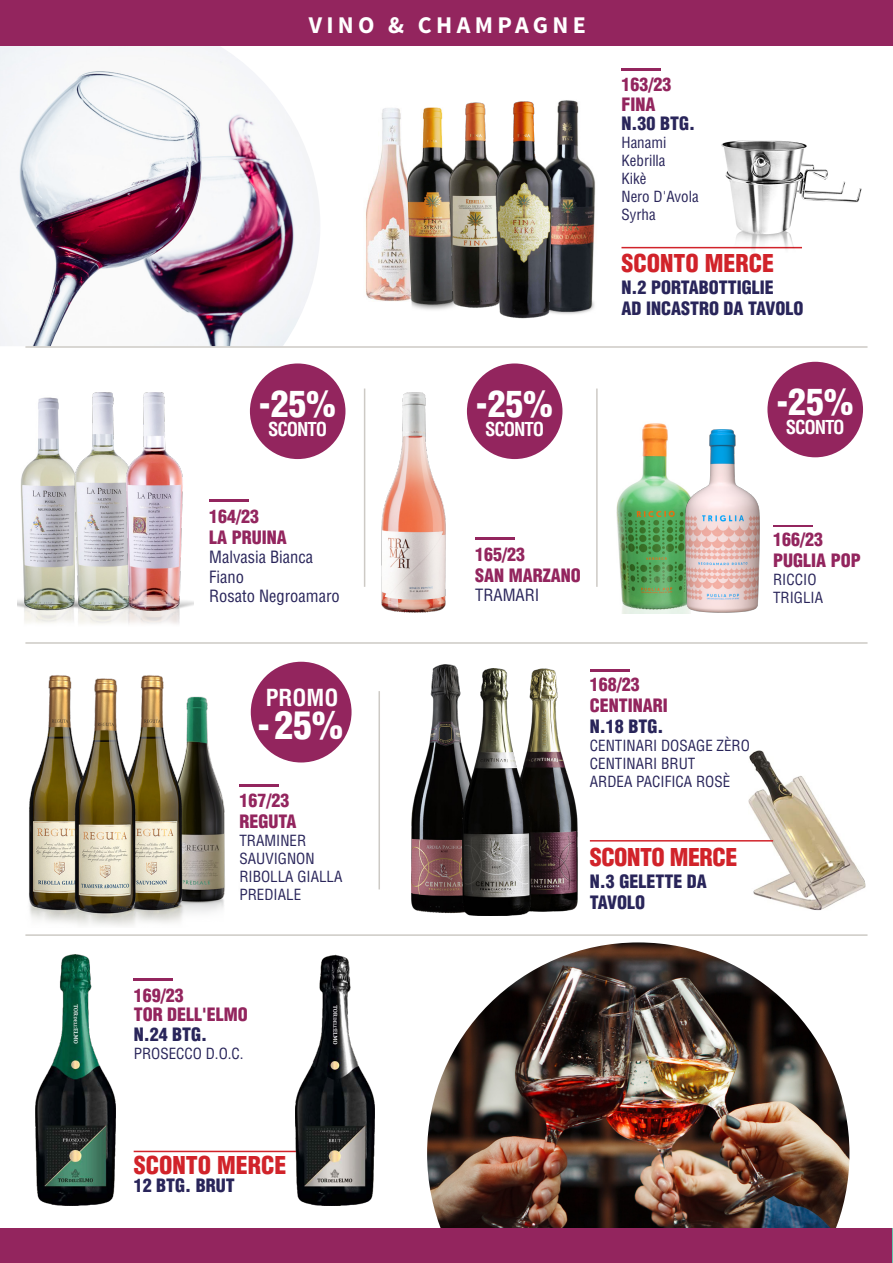
<style>
.page{position:relative;width:893px;height:1263px;background:#fff}
.page>*{position:absolute;margin:0;border:0;box-sizing:border-box;transform-origin:0 0}
.t1{font:900 condensed 37.5px "Helvetica LT Std";color:#fff}
.t2{font:900 condensed 35.55px "Helvetica LT Std";color:#fff}
.t3{font:900 condensed 24px "Helvetica LT Std";color:#d1232a}
.t4{font:700 24px "Source Sans Pro";letter-spacing:.18em;color:#fff}
.t5{font:900 condensed 24px "Helvetica LT Std";letter-spacing:-.02em;color:#d1232a}
.t6{font:700 condensed 22.95px "Helvetica LT Std";color:#fff}
.t7{font:700 condensed 18.75px "Helvetica LT Std";letter-spacing:-.06em;color:#fff}
.t8{font:900 condensed 18px/21px "Helvetica LT Std";color:#93255e}
.t9{font:900 condensed 18px/21.6px "Helvetica LT Std";color:#29255a}
.t10{font:condensed 16.5px/19.5px "Helvetica LT Std";color:#29255a}
.t11{font:condensed 15px/18px "Helvetica LT Std";color:#29255a}
</style>
<div class="page">
<img style="left:0;top:45px;width:320px;height:301px">
<img style="left:427px;top:942px;width:422px;height:287px">
<img style="left:530px;top:669px;width:48px;height:243px">
<img style="left:748px;top:750px;width:118px;height:160px">
<img style="left:616px;top:423px;width:53px;height:191px">
<div style="left:0;top:0;width:893px;height:45px;background:#93255e"></div>
<hr style="left:25px;top:346px;width:842px;height:2px;background:#cdcac5">
<hr style="left:25px;top:642px;width:842px;height:2px;background:#cdcac5">
<hr style="left:25px;top:934px;width:842px;height:2px;background:#cdcac5">
<div style="left:0;top:1229px;width:893px;height:34px;background:#93255e"></div>
<hr style="left:364px;top:388px;width:1px;height:199px;background:#cdcac5">
<hr style="left:596px;top:388px;width:2px;height:199px;background:#cdcac5">
<hr style="left:378px;top:691px;width:2px;height:198px;background:#cdcac5">
<img style="left:365px;top:108px;width:39px;height:194px">
<img style="left:404px;top:107px;width:37px;height:203px">
<img style="left:557px;top:100px;width:39px;height:214px">
<img style="left:441px;top:102px;width:46px;height:208px">
<img style="left:487px;top:101px;width:70px;height:218px">
<hr style="left:621px;top:68px;width:40px;height:2px;background:#93255e">
<hr style="left:621px;top:247px;width:181px;height:1px;background:#d1232a">
<hr style="left:209px;top:499px;width:40px;height:3px;background:#93255e">
<hr style="left:475px;top:538px;width:40px;height:2px;background:#93255e">
<img style="left:722px;top:140px;width:140px;height:111px">
<img style="left:17px;top:397px;width:51px;height:226px">
<img style="left:68px;top:392px;width:51px;height:232px">
<img style="left:119px;top:392px;width:74px;height:232px">
<img style="left:381px;top:392px;width:65px;height:220px">
<div style="left:250px;top:363px;width:95px;height:96px;background:#93255e;border-radius:50%"></div>
<div style="left:467px;top:363px;width:95px;height:96px;background:#93255e;border-radius:50%"></div>
<hr style="left:773px;top:525px;width:40px;height:2px;background:#93255e">
<div style="left:767px;top:362px;width:96px;height:95px;background:#93255e;border-radius:50%"></div>
<img style="left:669px;top:429px;width:91px;height:185px">
<img style="left:29px;top:675px;width:196px;height:251px">
<hr style="left:239px;top:784px;width:40px;height:2px;background:#93255e">
<div style="left:251px;top:662px;width:101px;height:100px;background:#93255e;border-radius:50%"></div>
<hr style="left:590px;top:840px;width:183px;height:1px;background:#d1232a">
<hr style="left:590px;top:669px;width:39px;height:2px;background:#93255e">
<img style="left:412px;top:664px;width:51px;height:249px">
<img style="left:463px;top:668px;width:67px;height:247px">
<hr style="left:134px;top:978px;width:39px;height:3px;background:#93255e">
<hr style="left:134px;top:1151px;width:168px;height:1px;background:#d1232a">
<img style="left:295px;top:955px;width:79px;height:250px">
<img style="left:36px;top:955px;width:79px;height:250px">
<h3 class="t4" style="left:309px;top:10px;width:279px">VINO &amp; CHAMPAGNE</h3>
<h2 class="t2" style="left:259px;top:382px;width:79px">-25%</h2>
<p class="t7" style="left:268px;top:417px;width:60px">SCONTO</p>
<h2 class="t2" style="left:476px;top:382px;width:79px">-25%</h2>
<p class="t7" style="left:485px;top:417px;width:60px">SCONTO</p>
<p class="t8" style="left:209px;top:505px;width:79px">164/23<br>LA PRUINA</p>
<p class="t10" style="left:209px;top:547px;width:132px">Malvasia Bianca<br>Fiano<br>Rosato Negroamaro</p>
<p class="t8" style="left:475px;top:544px;width:107px">165/23<br>SAN MARZANO</p>
<p class="t10" style="left:475px;top:585px;width:66px">TRAMARI</p>
<p class="t8" style="left:621px;top:75px;width:52px;line-height:19.5px">163/23<br>FINA</p>
<p class="t9" style="left:621px;top:113px;width:75px">N.30 BTG.</p>
<p class="t11" style="left:621px;top:134px;width:79px">Hanami<br>Kebrilla<br>Kikè<br>Nero D'Avola<br>Syrha</p>
<h3 class="t3" style="left:621px;top:248px;width:154px">SCONTO MERCE</h3>
<p class="t9" style="left:621px;top:276px;width:183px">N.2 PORTABOTTIGLIE<br>AD INCASTRO DA TAVOLO</p>
<h2 class="t2" style="left:776px;top:380px;width:79px">-25%</h2>
<p class="t7" style="left:786px;top:415px;width:60px">SCONTO</p>
<p class="t8" style="left:773px;top:528px;width:89px">166/23<br>PUGLIA POP</p>
<p class="t11" style="left:773px;top:570px;width:52px">RICCIO<br>TRIGLIA</p>
<h3 class="t6" style="left:266px;top:683px;width:74px">PROMO</h3>
<h1 class="t1" style="left:257px;top:701px;width:87px">-25%</h1>
<p class="t8" style="left:239px;top:790px;width:59px">167/23<br>REGUTA</p>
<p class="t11" style="left:239px;top:832px;width:104px">TRAMINER<br>SAUVIGNON<br>RIBOLLA GIALLA<br>PREDIALE</p>
<p class="t8" style="left:134px;top:985px;width:116px;line-height:19.5px">169/23<br>TOR DELL'ELMO</p>
<p class="t9" style="left:134px;top:1023px;width:75px">N.24 BTG.</p>
<p class="t11" style="left:134px;top:1044px;width:112px">PROSECCO D.O.C.</p>
<h3 class="t3" style="left:134px;top:1150px;width:154px">SCONTO MERCE</h3>
<p class="t9" style="left:134px;top:1175px;width:103px">12 BTG. BRUT</p>
<p class="t8" style="left:590px;top:674px;width:80px">168/23<br>CENTINARI</p>
<p class="t9" style="left:590px;top:716px;width:75px">N.18 BTG.</p>
<p class="t11" style="left:590px;top:737px;width:162px">CENTINARI DOSAGE ZÈRO<br>CENTINARI BRUT<br>ARDEA PACIFICA ROSÈ</p>
<h3 class="t5" style="left:590px;top:842px;width:149px">SCONTO MERCE</h3>
<p class="t9" style="left:590px;top:870px;width:119px">N.3 GELETTE DA<br>TAVOLO</p>
</div>
